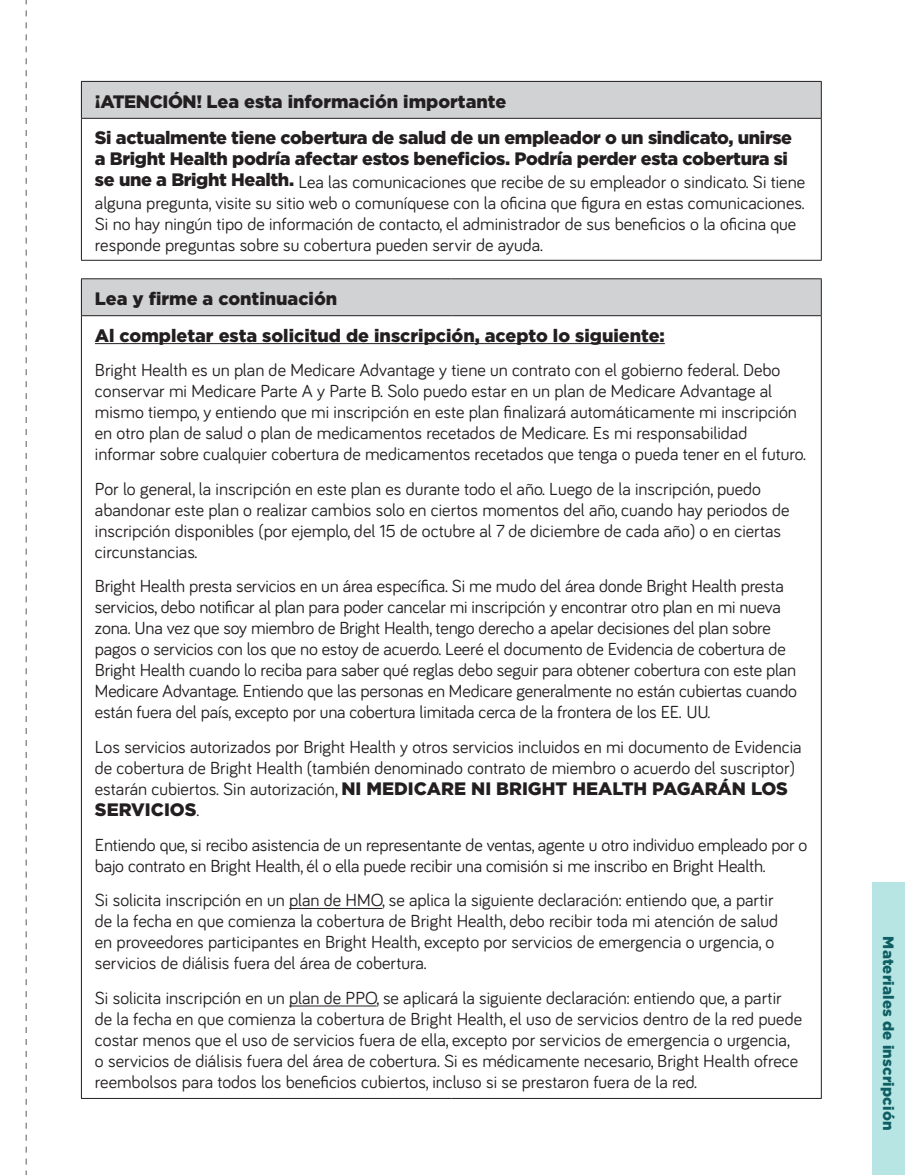
<style>
.page{position:relative;width:905px;height:1175px;background:#fff}
.page>*{position:absolute;margin:0;border:0;box-sizing:border-box;transform-origin:0 0}
.t1{font:18px/21px "Bariol";color:#231f20}
.t2{font:900 18px "Gotham";color:#231f20}
.t3{font:900 15px "Gotham";letter-spacing:.01em;color:#0f5e63}
.s1{font-family:"Gotham";font-weight:900}
</style>
<div class="page">
<svg style="left:26px;top:0;width:1px;height:1174px"></svg>
<div style="left:872px;top:882px;width:32px;height:292px;background:#b6e5e4"></div>
<div style="left:81px;top:81px;width:740px;height:37px;background:#d1d2d4"></div>
<hr style="left:81px;top:81px;width:740px;height:1px;background:#231f20">
<hr style="left:81px;top:82px;width:1px;height:36px;background:#231f20">
<hr style="left:820px;top:82px;width:1px;height:36px;background:#231f20">
<hr style="left:81px;top:118px;width:740px;height:1px;background:#231f20">
<hr style="left:81px;top:119px;width:1px;height:141px;background:#231f20">
<hr style="left:820px;top:119px;width:1px;height:141px;background:#231f20">
<hr style="left:81px;top:260px;width:740px;height:1px;background:#231f20">
<div style="left:81px;top:279px;width:740px;height:37px;background:#d1d2d4"></div>
<hr style="left:81px;top:278px;width:370px;height:1px;background:#231f20">
<hr style="left:81px;top:279px;width:1px;height:36px;background:#231f20">
<hr style="left:451px;top:278px;width:370px;height:1px;background:#231f20">
<hr style="left:820px;top:279px;width:1px;height:36px;background:#231f20">
<hr style="left:81px;top:315px;width:370px;height:1px;background:#231f20">
<hr style="left:81px;top:316px;width:1px;height:782px;background:#231f20">
<hr style="left:451px;top:315px;width:370px;height:1px;background:#231f20">
<hr style="left:820px;top:316px;width:1px;height:782px;background:#231f20">
<hr style="left:81px;top:1098px;width:370px;height:1px;background:#231f20">
<hr style="left:451px;top:1098px;width:370px;height:1px;background:#231f20">
<hr style="left:95px;top:343px;width:570px;height:1px;background:#231f20">
<hr style="left:289px;top:908px;width:93px;height:1px;background:#231f20">
<hr style="left:289px;top:1005px;width:87px;height:1px;background:#231f20">
<p class="t2" style="left:95px;top:89px;width:413px">¡ATENCIÓN! Lea esta información importante</p>
<p class="t1" style="left:95px;top:127px;width:711px"><span class="s1">Si actualmente tiene cobertura de salud de un empleador o un sindicato, unirse a Bright Health podría afectar estos beneficios. Podría perder esta cobertura si se une a Bright Health.</span> Lea las comunicaciones que recibe de su empleador o sindicato. Si tiene alguna pregunta, visite su sitio web o comuníquese con la oficina que figura en estas comunicaciones.<br>Si no hay ningún tipo de información de contacto, el administrador de sus beneficios o la oficina que responde preguntas sobre su cobertura pueden servir de ayuda.</p>
<p class="t2" style="left:95px;top:286px;width:244px">Lea y firme a continuación</p>
<p class="t2" style="left:95px;top:323px;width:571px">Al completar esta solicitud de inscripción, acepto lo siguiente:</p>
<p class="t1" style="left:95px;top:359px;width:712px">Bright Health es un plan de Medicare Advantage y tiene un contrato con el gobierno federal. Debo conservar mi Medicare Parte A y Parte B. Solo puedo estar en un plan de Medicare Advantage al mismo tiempo, y entiendo que mi inscripción en este plan finalizará automáticamente mi inscripción en otro plan de salud o plan de medicamentos recetados de Medicare. Es mi responsabilidad informar sobre cualquier cobertura de medicamentos recetados que tenga o pueda tener en el futuro.</p>
<p class="t1" style="left:95px;top:477px;width:696px">Por lo general, la inscripción en este plan es durante todo el año. Luego de la inscripción, puedo abandonar este plan o realizar cambios solo en ciertos momentos del año, cuando hay periodos de inscripción disponibles (por ejemplo, del 15 de octubre al 7 de diciembre de cada año) o en ciertas circunstancias.</p>
<p class="t1" style="left:95px;top:575px;width:703px">Bright Health presta servicios en un área específica. Si me mudo del área donde Bright Health presta servicios, debo notificar al plan para poder cancelar mi inscripción y encontrar otro plan en mi nueva zona. Una vez que soy miembro de Bright Health, tengo derecho a apelar decisiones del plan sobre pagos o servicios con los que no estoy de acuerdo. Leeré el documento de Evidencia de cobertura de Bright Health cuando lo reciba para saber qué reglas debo seguir para obtener cobertura con este plan Medicare Advantage. Entiendo que las personas en Medicare generalmente no están cubiertas cuando están fuera del país, excepto por una cobertura limitada cerca de la frontera de los EE. UU.</p>
<p class="t1" style="left:95px;top:735px;width:708px">Los servicios autorizados por Bright Health y otros servicios incluidos en mi documento de Evidencia de cobertura de Bright Health (también denominado contrato de miembro o acuerdo del suscriptor) estarán cubiertos. Sin autorización, <span class="s1">NI MEDICARE NI BRIGHT HEALTH PAGARÁN LOS SERVICIOS</span>.</p>
<p class="t1" style="left:95px;top:833px;width:714px">Entiendo que, si recibo asistencia de un representante de ventas, agente u otro individuo empleado por o bajo contrato en Bright Health, él o ella puede recibir una comisión si me inscribo en Bright Health.</p>
<p class="t1" style="left:95px;top:888px;width:685px">Si solicita inscripción en un plan de HMO, se aplica la siguiente declaración: entiendo que, a partir de la fecha en que comienza la cobertura de Bright Health, debo recibir toda mi atención de salud en proveedores participantes en Bright Health, excepto por servicios de emergencia o urgencia, o servicios de diálisis fuera del área de cobertura.</p>
<p class="t1" style="left:95px;top:986px;width:708px">Si solicita inscripción en un plan de PPO, se aplicará la siguiente declaración: entiendo que, a partir de la fecha en que comienza la cobertura de Bright Health, el uso de servicios dentro de la red puede costar menos que el uso de servicios fuera de ella, excepto por servicios de emergencia o urgencia, o servicios de diálisis fuera del área de cobertura. Si es médicamente necesario, Bright Health ofrece reembolsos para todos los beneficios cubiertos, incluso si se prestaron fuera de la red.</p>
<p class="t3" style="left:898px;top:936px;width:195px;rotate:90deg">Materiales de inscripción</p>
</div>
